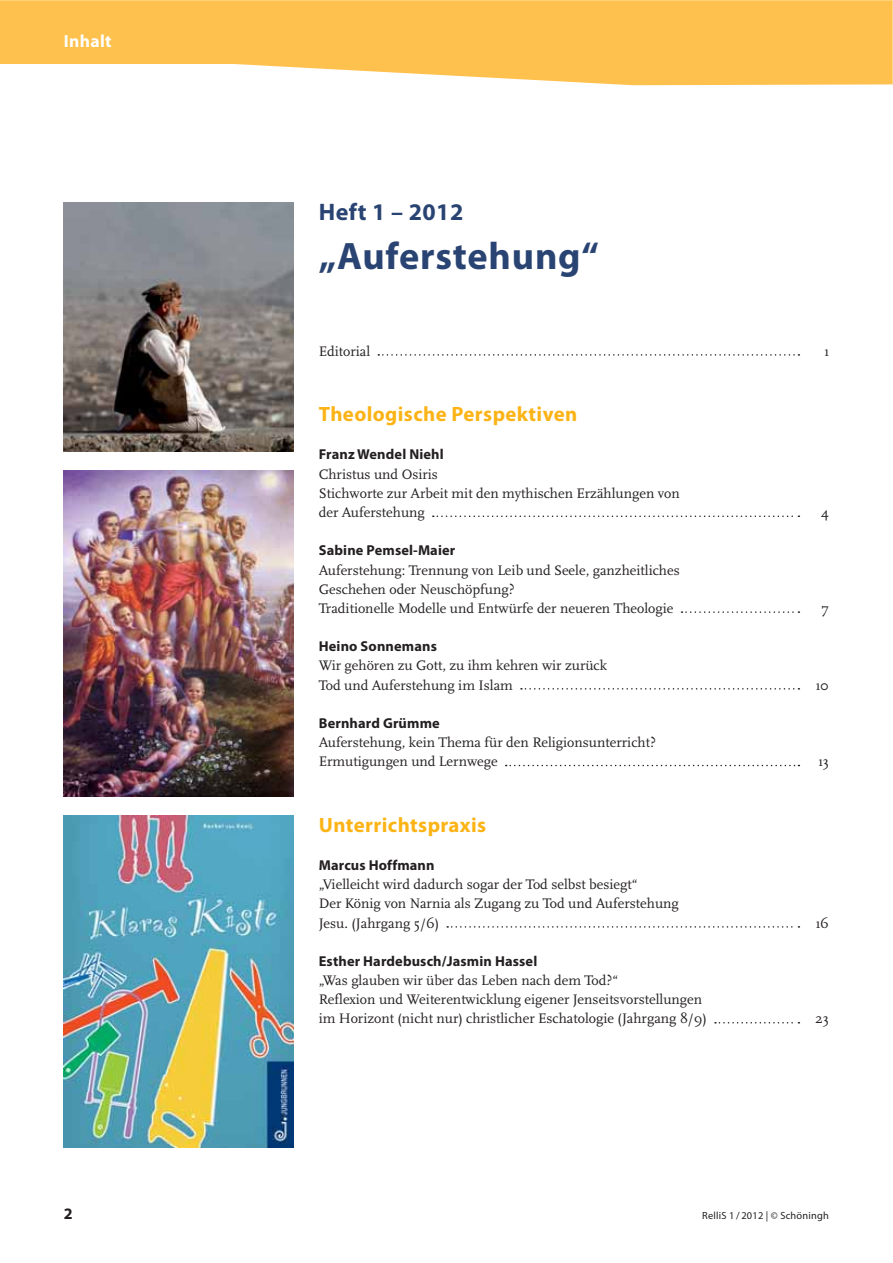
<style>
.page{position:relative;width:893px;height:1263px;background:#fff}
.page>*{position:absolute;margin:0;border:0;box-sizing:border-box;transform-origin:0 0}
.t1{font:700 38.4px "Myriad Pro";letter-spacing:.02em;color:#294472}
.t2{font:700 24px "Myriad Pro";letter-spacing:.02em;color:#294472}
.t3{font:700 20.7px "Myriad Pro";letter-spacing:.02em;color:#fcb315}
.t4{font:700 17.55px "Myriad Pro";letter-spacing:.02em;color:#fff}
.t5{font:700 16.05px "Myriad Pro";color:#231f20}
.t6{font:14.4px/19.2px "Scala Pro";color:#231f20}
.t7{font:700 14.4px "Myriad Pro";letter-spacing:.01em;color:#231f20}
.t8{font:10.35px "Myriad Pro";letter-spacing:.02em;color:#231f20}
</style>
<div class="page">
<svg style="left:0;top:0;width:892px;height:85px;background:#fec862"></svg>
<svg style="left:378px;top:354px;width:421px;height:2px"></svg>
<svg style="left:433px;top:516px;width:366px;height:1px"></svg>
<svg style="left:681px;top:611px;width:118px;height:2px"></svg>
<svg style="left:521px;top:688px;width:278px;height:2px"></svg>
<svg style="left:506px;top:765px;width:293px;height:1px"></svg>
<svg style="left:447px;top:926px;width:352px;height:2px"></svg>
<svg style="left:715px;top:1022px;width:84px;height:2px"></svg>
<img style="left:64px;top:202px;width:229px;height:250px">
<img style="left:64px;top:471px;width:229px;height:326px">
<img style="left:64px;top:816px;width:229px;height:332px">
<p class="t4" style="left:64px;top:34px;width:49px">Inhalt</p>
<h2 class="t2" style="left:319px;top:203px;width:146px">Heft 1 – 2012</h2>
<h1 class="t1" style="left:319px;top:242px;width:281px">„Auferstehung“</h1>
<p class="t6" style="left:319px;top:342px;width:53px">Editorial</p>
<p class="t6" style="left:825px;top:342px;width:6px">1</p>
<h3 class="t3" style="left:319px;top:406px;width:260px">Theologische Perspektiven</h3>
<p class="t7" style="left:319px;top:449px;width:126px">Franz Wendel Niehl</p>
<p class="t6" style="left:319px;top:465px;width:362px">Christus und Osiris<br>Stichworte zur Arbeit mit den mythischen Erzählungen von der Auferstehung</p>
<p class="t7" style="left:319px;top:545px;width:138px">Sabine Pemsel-Maier</p>
<p class="t6" style="left:319px;top:561px;width:362px">Auferstehung: Trennung von Leib und Seele, ganzheitliches<br>Geschehen oder Neuschöpfung?<br>Traditionelle Modelle und Entwürfe der neueren Theologie</p>
<p class="t7" style="left:319px;top:641px;width:120px">Heino Sonnemans</p>
<p class="t6" style="left:319px;top:657px;width:290px">Wir gehören zu Gott, zu ihm kehren wir zurück<br>Tod und Auferstehung im Islam</p>
<p class="t7" style="left:319px;top:718px;width:122px">Bernhard Grümme</p>
<p class="t6" style="left:319px;top:734px;width:339px">Auferstehung, kein Thema für den Religionsunterricht?<br>Ermutigungen und Lernwege</p>
<h3 class="t3" style="left:319px;top:817px;width:169px">Unterrichtspraxis</h3>
<p class="t7" style="left:319px;top:860px;width:117px">Marcus Hoffmann</p>
<p class="t6" style="left:319px;top:876px;width:361px">„Vielleicht wird dadurch sogar der Tod selbst besiegt“<br>Der König von Narnia als Zugang zu Tod und Auferstehung<br>Jesu. (Jahrgang 5/6)</p>
<p class="t7" style="left:319px;top:956px;width:220px">Esther Hardebusch/Jasmin Hassel</p>
<p class="t6" style="left:319px;top:972px;width:390px">„Was glauben wir über das Leben nach dem Tod?“<br>Reflexion und Weiterentwicklung eigener Jenseitsvorstellungen im Horizont (nicht nur) christlicher Eschatologie (Jahrgang 8/9)</p>
<p class="t6" style="left:821px;top:504px;width:9px">4</p>
<p class="t6" style="left:822px;top:600px;width:9px">7</p>
<p class="t6" style="left:816px;top:676px;width:14px">10</p>
<p class="t6" style="left:819px;top:753px;width:12px">13</p>
<p class="t6" style="left:816px;top:914px;width:14px">16</p>
<p class="t6" style="left:815px;top:1010px;width:15px">23</p>
<p class="t5" style="left:64px;top:1207px;width:10px">2</p>
<p class="t8" style="left:702px;top:1209px;width:128px">RelliS 1 / 2012 | © Schöningh</p>
</div>
